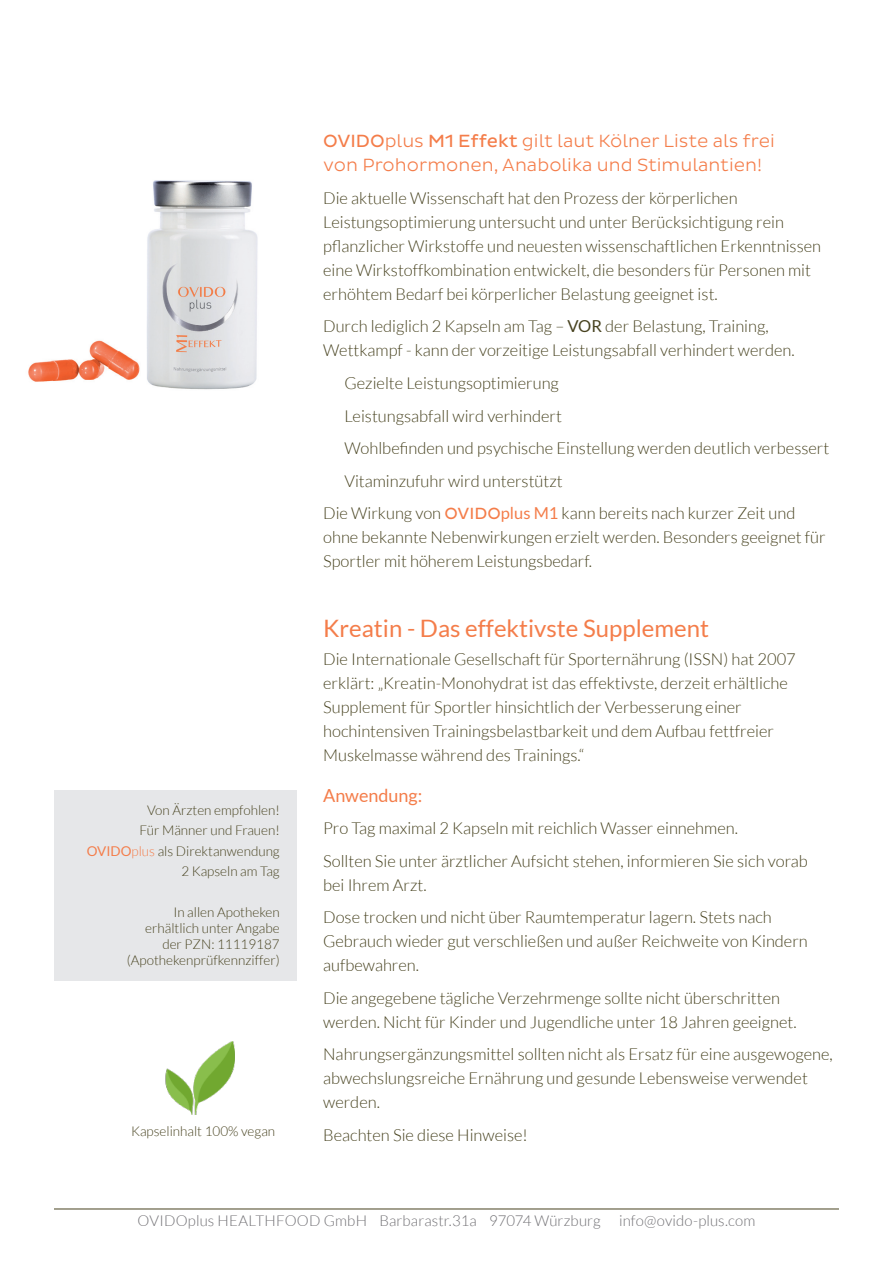
<style>
.page{position:relative;width:893px;height:1263px;background:#fff}
.page>*{position:absolute;margin:0;border:0;box-sizing:border-box;transform-origin:0 0}
.t1{font:24px "Lato";color:#f47d4a}
.t2{font:300 18px/24px "Pluto Sans";color:#f47d4a}
.t3{font:18px "Lato";color:#f47d4a}
.t4{font:300 16.5px/24px "Lato";color:#47421f}
.t5{font:300 15px "Lato";letter-spacing:.005em;color:#717074}
.t6{font:300 13.5px/16.2px "Lato";color:#47421f;text-align:right}
.s1{font-weight:400;color:#f47d4a}
.s2{color:#f47d4a}
.s3{font-weight:400}
.s4{font-family:"Pluto Sans";font-weight:400;color:#f47d4a}
</style>
<div class="page">
<img style="left:28px;top:180px;width:230px;height:210px">
<hr style="left:54px;top:1208px;width:785px;height:1px;background:#47421f">
<div style="left:54px;top:791px;width:243px;height:190px;background:#e6e7e9"></div>
<img style="left:165px;top:1041px;width:70px;height:73px">
<p class="t6" style="left:147px;top:802px;width:134px">Von Ärzten empfohlen!</p>
<p class="t6" style="left:140px;top:822px;width:142px">Für Männer und Frauen!</p>
<p class="t6" style="left:87px;top:843px;width:194px"><span class="s1">OVIDO</span><span class="s2">plus</span> als Direktanwendung</p>
<p class="t6" style="left:181px;top:863px;width:100px">2 Kapseln am Tag</p>
<p class="t6" style="left:127px;top:904px;width:155px">In allen Apotheken erhältlich unter Angabe der PZN: 11119187 (Apothekenprüfkennziffer)</p>
<p class="t6" style="left:131px;top:1123px;width:146px">Kapselinhalt 100% vegan</p>
<p class="t2" style="left:323px;top:129px;width:453px"><span class="s3">OVIDO</span>plus <span class="s3">M1 Effekt</span> gilt laut Kölner Liste als frei von Prohormonen, Anabolika und Stimulantien!</p>
<p class="t4" style="left:323px;top:186px;width:499px">Die aktuelle Wissenschaft hat den Prozess der körperlichen Leistungsoptimierung untersucht und unter Berücksichtigung rein pflanzlicher Wirkstoffe und neuesten wissenschaftlichen Erkenntnissen eine Wirkstoffkombination entwickelt, die besonders für Personen mit erhöhtem Bedarf bei körperlicher Belastung geeignet ist.</p>
<p class="t4" style="left:323px;top:315px;width:473px">Durch lediglich 2 Kapseln am Tag – <span class="s3">VOR</span> der Belastung, Training,<br>Wettkampf - kann der vorzeitige Leistungsabfall verhindert werden.</p>
<p class="t4" style="left:344px;top:371px;width:216px">Gezielte Leistungsoptimierung</p>
<p class="t4" style="left:344px;top:404px;width:219px">Leistungsabfall wird verhindert</p>
<p class="t4" style="left:344px;top:436px;width:486px">Wohlbefinden und psychische Einstellung werden deutlich verbessert</p>
<p class="t4" style="left:344px;top:469px;width:220px">Vitaminzufuhr wird unterstützt</p>
<p class="t4" style="left:323px;top:501px;width:504px">Die Wirkung von <span class="s4">OVIDO</span><span class="s1">plus M1</span> kann bereits nach kurzer Zeit und ohne bekannte Nebenwirkungen erzielt werden. Besonders geeignet für<br>Sportler mit höherem Leistungsbedarf.</p>
<p class="t1" style="left:323px;top:614px;width:387px">Kreatin - Das effektivste Supplement</p>
<p class="t4" style="left:323px;top:647px;width:474px">Die Internationale Gesellschaft für Sporternährung (ISSN) hat 2007 erklärt: „Kreatin-Monohydrat ist das effektivste, derzeit erhältliche Supplement für Sportler hinsichtlich der Verbesserung einer hochintensiven Trainingsbelastbarkeit und dem Aufbau fettfreier Muskelmasse während des Trainings.“</p>
<p class="t3" style="left:323px;top:785px;width:101px">Anwendung:</p>
<p class="t4" style="left:323px;top:816px;width:416px">Pro Tag maximal 2 Kapseln mit reichlich Wasser einnehmen.</p>
<p class="t4" style="left:323px;top:849px;width:486px">Sollten Sie unter ärztlicher Aufsicht stehen, informieren Sie sich vorab bei Ihrem Arzt.</p>
<p class="t4" style="left:323px;top:905px;width:486px">Dose trocken und nicht über Raumtemperatur lagern. Stets nach<br>Gebrauch wieder gut verschließen und außer Reichweite von Kindern aufbewahren.</p>
<p class="t4" style="left:323px;top:986px;width:475px">Die angegebene tägliche Verzehrmenge sollte nicht überschritten werden. Nicht für Kinder und Jugendliche unter 18 Jahren geeignet.</p>
<p class="t4" style="left:323px;top:1042px;width:511px">Nahrungsergänzungsmittel sollten nicht als Ersatz für eine ausgewogene, abwechslungsreiche Ernährung und gesunde Lebensweise verwendet werden.</p>
<p class="t4" style="left:323px;top:1123px;width:206px">Beachten Sie diese Hinweise!</p>
<p class="t5" style="left:138px;top:1213px;width:619px">OVIDOplus HEALTHFOOD GmbH Barbarastr.31a 97074 Würzburg info@ovido-plus.com</p>
</div>
